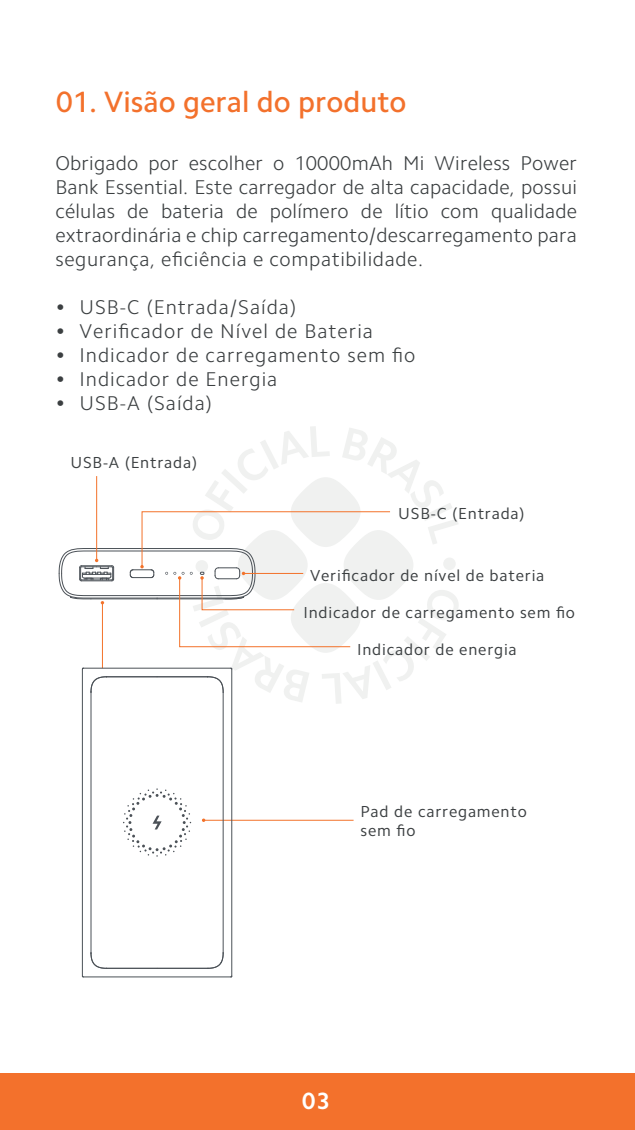
<style>
.page{position:relative;width:635px;height:1130px;background:#fff}
.page>*{position:absolute;margin:0;border:0;box-sizing:border-box;transform-origin:0 0}
.t1{font:500 29.6px "Camphor Pro";color:#f3712c}
.t2{font:700 23.6px "Camphor Pro";color:#fff}
.t3{font:300 20px/24px "Camphor Pro";letter-spacing:.05em;color:#3b3f41;text-align:justify}
.t4{font:16px/19.2px "Camphor Pro";letter-spacing:.05em;color:#3b3f41}
</style>
<div class="page">
<div style="left:0;top:1073px;width:635px;height:56px;background:#f3712c"></div>
<hr style="left:202px;top:819px;width:152px;height:1px;background:#f3722a">
<hr style="left:231px;top:669px;width:1px;height:307px;background:#4b5157">
<hr style="left:222px;top:692px;width:2px;height:260px;background:#4b5157">
<hr style="left:90px;top:692px;width:2px;height:260px;background:#4b5157">
<hr style="left:82px;top:669px;width:1px;height:307px;background:#4b5157">
<hr style="left:107px;top:967px;width:101px;height:1px;background:#4b5157">
<hr style="left:83px;top:976px;width:148px;height:1px;background:#4b5157">
<svg style="left:208px;top:952px;width:16px;height:16px"></svg>
<svg style="left:90px;top:952px;width:17px;height:16px"></svg>
<svg style="left:123px;top:788px;width:68px;height:68px"></svg>
<svg style="left:59px;top:426px;width:400px;height:277px"></svg>
<hr style="left:96px;top:476px;width:1px;height:85px;background:#f3722a">
<h1 class="t1" style="left:56px;top:84px;width:352px">01. Visão geral do produto</h1>
<p class="t3" style="left:55px;top:151px;width:523px">Obrigado por escolher o 10000mAh Mi Wireless Power Bank Essential. Este carregador de alta capacidade, possui células de bateria de polímero de lítio com qualidade extraordinária e chip carregamento/descarregamento para segurança, eficiência e compatibilidade.</p>
<p class="t3" style="left:55px;top:295px;width:242px">• USB-C (Entrada/Saída)</p>
<p class="t3" style="left:55px;top:319px;width:319px">• Verificador de Nível de Bateria</p>
<p class="t3" style="left:55px;top:343px;width:361px">• Indicador de carregamento sem fio</p>
<p class="t3" style="left:55px;top:367px;width:223px">• Indicador de Energia</p>
<p class="t3" style="left:55px;top:391px;width:158px">• USB-A (Saída)</p>
<p class="t4" style="left:70px;top:453px;width:128px">USB-A (Entrada)</p>
<p class="t4" style="left:398px;top:503px;width:128px">USB-C (Entrada)</p>
<p class="t4" style="left:310px;top:565px;width:236px">Verificador de nível de bateria</p>
<p class="t4" style="left:303px;top:602px;width:273px">Indicador de carregamento sem fio</p>
<p class="t4" style="left:357px;top:639px;width:161px">Indicador de energia</p>
<p class="t4" style="left:360px;top:801px;width:168px">Pad de carregamento sem fio</p>
<p class="t2" style="left:302px;top:1087px;width:29px">03</p>
</div>
